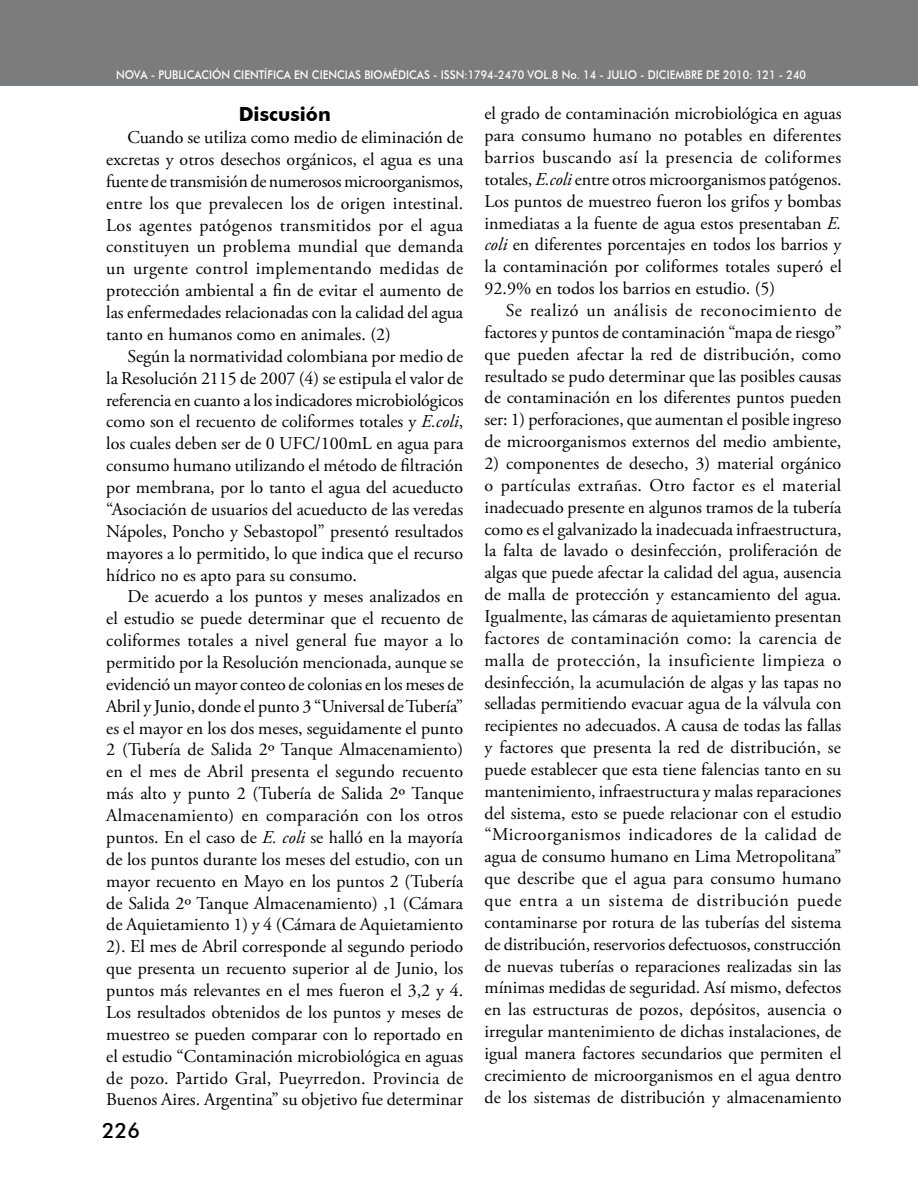
<style>
.page{position:relative;width:918px;height:1188px;background:#fff}
.page>*{position:absolute;margin:0;border:0;box-sizing:border-box;transform-origin:0 0}
.t1{font:500 21px "Futura BT";color:#000}
.t2{font:700 19.5px "Futura BT";color:#000}
.t3{font:18px/21.9px "Adobe Garamond Pro";color:#000;text-align:justify}
.t4{font:500 12px "Futura BT";color:#fff;scale:.9 1}
.s1{font-style:italic}
</style>
<div class="page">
<div style="left:0;top:0;width:918px;height:86px;background:#7b7c7e"></div>
<p class="t4" style="left:116px;top:68px;width:606px">NOVA - PUBLICACIÓN CIENTÍFICA EN CIENCIAS BIOMÉDICAS - ISSN:1794-2470 VOL.8 NO. 14 - JULIO - DICIE</p>
<p class="t4" style="left:676px;top:68px;width:147px">MBRE DE 2010: 121 - 240</p>
<p class="t2" style="left:239px;top:102px;width:94px">Discusión</p>
<p class="t3" style="left:106px;top:127px;width:359px;text-indent:21px">Cuando se utiliza como medio de eliminación de excretas y otros desechos orgánicos, el agua es una fuente de transmisión de numerosos microorganismos, entre los que prevalecen los de origen intestinal.<br>Los agentes patógenos transmitidos por el agua constituyen un problema mundial que demanda un urgente control implementando medidas de protección ambiental a fin de evitar el aumento de las enfermedades relacionadas con la calidad del agua tanto en humanos como en animales. (2)</p>
<p class="t3" style="left:106px;top:346px;width:359px;text-indent:21px">Según la normatividad colombiana por medio de la Resolución 2115 de 2007 (4) se estipula el valor de referencia en cuanto a los indicadores microbiológicos como son el recuento de coliformes totales y <span class="s1">E.coli</span>, los cuales deben ser de 0 UFC/100mL en agua para consumo humano utilizando el método de filtración por membrana, por lo tanto el agua del acueducto “Asociación de usuarios del acueducto de las veredas Nápoles, Poncho y Sebastopol” presentó resultados mayores a lo permitido, lo que indica que el recurso hídrico no es apto para su consumo.</p>
<p class="t3" style="left:106px;top:586px;width:359px;text-indent:21px">De acuerdo a los puntos y meses analizados en el estudio se puede determinar que el recuento de coliformes totales a nivel general fue mayor a lo permitido por la Resolución mencionada, aunque se evidenció un mayor conteo de colonias en los meses de Abril y Junio, donde el punto 3 “Universal de Tubería” es el mayor en los dos meses, seguidamente el punto 2 (Tubería de Salida 2º Tanque Almacenamiento) en el mes de Abril presenta el segundo recuento más alto y punto 2 (Tubería de Salida 2º Tanque Almacenamiento) en comparación con los otros puntos. En el caso de <span class="s1">E. coli</span> se halló en la mayoría de los puntos durante los meses del estudio, con un mayor recuento en Mayo en los puntos 2 (Tubería de Salida 2º Tanque Almacenamiento) ,1 (Cámara de Aquietamiento 1) y 4 (Cámara de Aquietamiento 2). El mes de Abril corresponde al segundo periodo que presenta un recuento superior al de Junio, los puntos más relevantes en el mes fueron el 3,2 y 4.<br>Los resultados obtenidos de los puntos y meses de muestreo se pueden comparar con lo reportado en el estudio “Contaminación microbiológica en aguas de pozo. Partido Gral, Pueyrredon. Provincia de Buenos Aires. Argentina” su objetivo fue determinar</p>
<p class="t1" style="left:102px;top:1118px;width:40px">226</p>
<p class="t3" style="left:485px;top:103px;width:359px">el grado de contaminación microbiológica en aguas para consumo humano no potables en diferentes barrios buscando así la presencia de coliformes totales, <span class="s1">E.coli</span> entre otros microorganismos patógenos.<br>Los puntos de muestreo fueron los grifos y bombas inmediatas a la fuente de agua estos presentaban <span class="s1">E. coli</span> en diferentes porcentajes en todos los barrios y la contaminación por coliformes totales superó el 92.9% en todos los barrios en estudio. (5)</p>
<p class="t3" style="left:485px;top:300px;width:359px;text-indent:21px">Se realizó un análisis de reconocimiento de factores y puntos de contaminación “mapa de riesgo” que pueden afectar la red de distribución, como resultado se pudo determinar que las posibles causas de contaminación en los diferentes puntos pueden ser: 1) perforaciones, que aumentan el posible ingreso de microorganismos externos del medio ambiente,</p>
<p class="t3" style="left:485px;top:453px;width:359px">2) componentes de desecho, 3) material orgánico o partículas extrañas. Otro factor es el material inadecuado presente en algunos tramos de la tubería como es el galvanizado la inadecuada infraestructura, la falta de lavado o desinfección, proliferación de algas que puede afectar la calidad del agua, ausencia de malla de protección y estancamiento del agua.<br>Igualmente, las cámaras de aquietamiento presentan factores de contaminación como: la carencia de malla de protección, la insuficiente limpieza o desinfección, la acumulación de algas y las tapas no selladas permitiendo evacuar agua de la válvula con recipientes no adecuados. A causa de todas las fallas y factores que presenta la red de distribución, se puede establecer que esta tiene falencias tanto en su mantenimiento, infraestructura y malas reparaciones del sistema, esto se puede relacionar con el estudio “Microorganismos indicadores de la calidad de agua de consumo humano en Lima Metropolitana” que describe que el agua para consumo humano que entra a un sistema de distribución puede contaminarse por rotura de las tuberías del sistema de distribución, reservorios defectuosos, construcción de nuevas tuberías o reparaciones realizadas sin las mínimas medidas de seguridad. Así mismo, defectos en las estructuras de pozos, depósitos, ausencia o irregular mantenimiento de dichas instalaciones, de igual manera factores secundarios que permiten el crecimiento de microorganismos en el agua dentro de los sistemas de distribución y almacenamiento</p>
</div>
